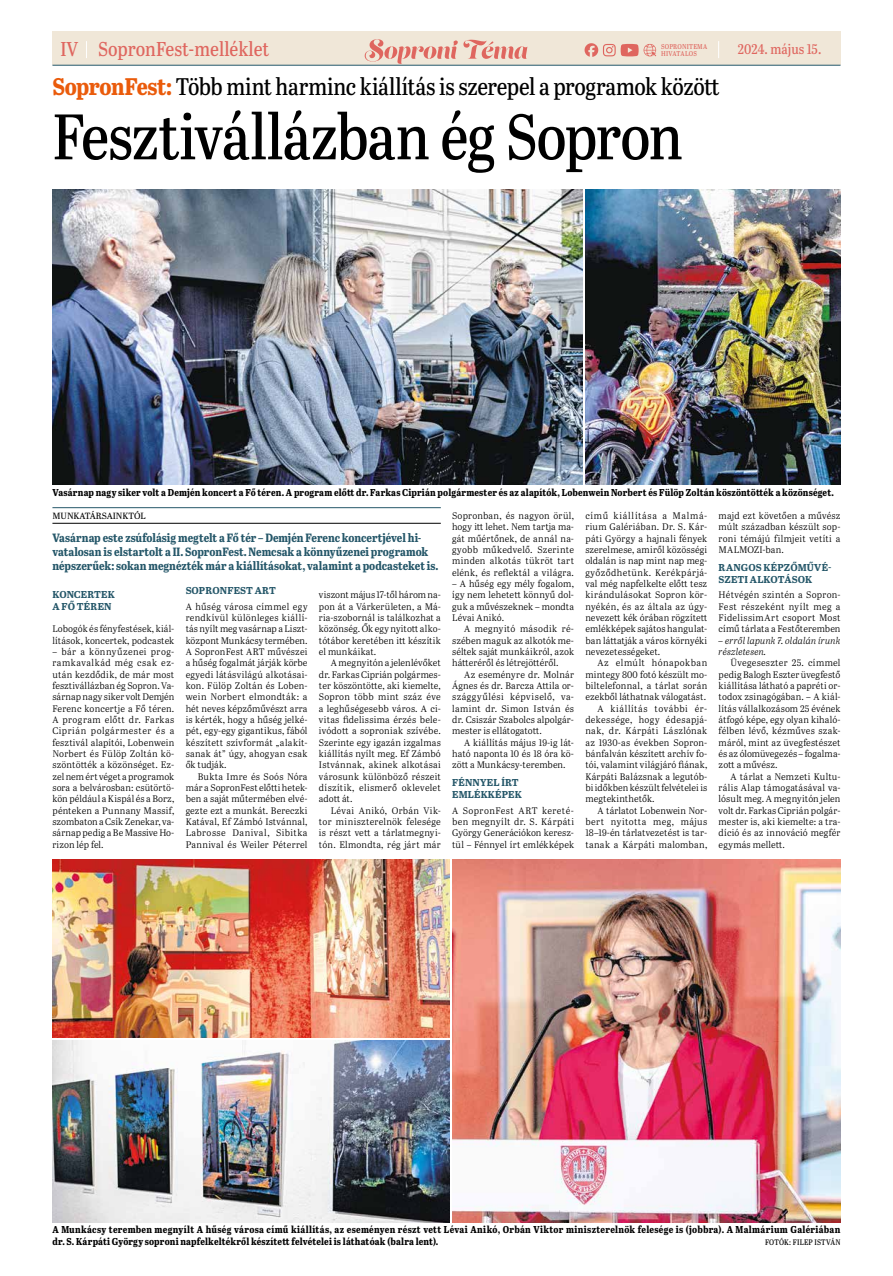
<style>
.page{position:relative;width:893px;height:1276px;background:#fff}
.page>*{position:absolute;margin:0;border:0;box-sizing:border-box;transform-origin:0 0}
.t1{font:64px "Abril Titling Cnd";letter-spacing:-.02em;color:#000}
.t2{font:24px "Abril Titling Cnd";letter-spacing:-.015em;color:#000}
.t3{font:20px "Abril Titling Cnd";color:#df665f}
.t4{font:14px "Abril Titling Cnd";color:#df665f}
.t5{font:700 12px/14.4px "Abril Titling Cnd";letter-spacing:-.005em;color:#255769}
.t6{font:700 10px/11.3px "Abril Titling Cnd";letter-spacing:.02em;color:#000}
.t7{font:700 10px/12px "Abril Text";letter-spacing:.01em;color:#255769}
.t8{font:9.5px/11.3px "Abril Text Lt";letter-spacing:.015em;color:#000;text-align:justify}
.t9{font:9.5px "Abril Text Lt";letter-spacing:.035em;color:#000}
.t10{font:italic 9.5px/11.3px "Abril Text Lt";letter-spacing:.01em;color:#000}
.t11{font:9.5px "Abril Text Lt";letter-spacing:.045em;color:#000}
.t12{font:9.5px "Abril Text Lt";letter-spacing:.05em;color:#000}
.t13{font:9.5px "Abril Text Lt";letter-spacing:.04em;color:#000}
.t14{font:9px "Abril Text";color:#000}
.t15{font:8px "Abril Titling Cnd";letter-spacing:.025em;color:#000}
.t16{font:7px/7px "Abril Titling Cnd";letter-spacing:.025em;color:#df665f}
.s1{font-weight:700;color:#ea5b0b}
</style>
<div class="page">
<div style="left:52px;top:31px;width:788px;height:34px;background:#f0e7d8"></div>
<svg style="left:86px;top:41px;width:1px;height:17px"></svg>
<svg style="left:718px;top:41px;width:1px;height:17px"></svg>
<hr style="left:52px;top:65px;width:788px;height:1px;background:#255769">
<svg style="left:365px;top:39px;width:162px;height:25px"></svg>
<svg style="left:585px;top:43px;width:72px;height:14px"></svg>
<hr style="left:52px;top:507px;width:389px;height:1px;background:#255769">
<hr style="left:52px;top:523px;width:389px;height:1px;background:#000">
<img style="left:585px;top:190px;width:255px;height:295px">
<img style="left:52px;top:190px;width:531px;height:295px">
<img style="left:52px;top:859px;width:397px;height:178px">
<img style="left:52px;top:1040px;width:397px;height:182px">
<img style="left:452px;top:859px;width:388px;height:363px">
<h3 class="t3" style="left:61px;top:34px;width:210px">IV SopronFest-melléklet</h3>
<h3 class="t4" style="left:738px;top:39px;width:85px">2024. május 15.</h3>
<p class="t16" style="left:661px;top:43px;width:48px">SOPRONITEMA<br>HIVATALOS</p>
<h2 class="t2" style="left:52px;top:69px;width:669px"><span class="s1">SopronFest:</span> Több mint harminc kiállítás is szerepel a programok között</h2>
<h1 class="t1" style="left:52px;top:90px;width:632px">Fesztivállázban ég Sopron</h1>
<p class="t6" style="left:52px;top:486px;width:783px">Vasárnap nagy siker volt a Demjén koncert a Fő téren. A program előtt dr. Farkas Ciprián polgármester és az alapítók, Lobenwein Norbert és Fülöp Zoltán köszöntötték a közönséget.</p>
<p class="t14" style="left:52px;top:509px;width:95px">MUNKATÁRSAINKTÓL</p>
<p class="t5" style="left:52px;top:529px;width:388px">Vasárnap este zsúfolásig megtelt a Fő tér – Demjén Ferenc koncertjével hi&shy;vatalosan is elstartolt a II. SopronFest. Nemcsak a könnyűzenei programok népszerűek: sokan megnézték már a kiállításokat, valamint a podcasteket is.</p>
<p class="t7" style="left:52px;top:588px;width:64px">KONCERTEK<br>A FŐ TÉREN</p>
<p class="t8" style="left:52px;top:623px;width:123px">Lobogók és fényfestések, kiál&shy;lítások, koncertek, podcastek</p>
<p class="t8" style="left:52px;top:645px;width:123px">– bár a könnyűzenei prog&shy;ramkavalkád még csak ez&shy;után kezdődik, de már most fesztivállázban ég Sopron. Va&shy;sárnap nagy siker volt Demjén Ferenc koncertje a Fő téren.<br>A program előtt dr. Farkas Ciprián polgármester és a fesztivál alapítói, Lobenwein Norbert és Fülöp Zoltán kö&shy;szöntötték a közönséget. Ez&shy;zel nem ért véget a programok sora a belvárosban: csütörtö&shy;kön például a Kispál és a Borz, pénteken a Punnany Massif, szombaton a Csík Zenekar, va&shy;sárnap pedig a Be Massive Ho&shy;rizon lép fel.</p>
<p class="t7" style="left:186px;top:584px;width:92px">SOPRONFEST ART</p>
<p class="t8" style="left:186px;top:600px;width:123px">A hűség városa címmel egy rendkívül különleges kiállí&shy;tás nyílt meg vasárnap a Liszt&shy;központ Munkácsy termében.<br>A SopronFest ART művészei a hűség fogalmát járják körbe egyedi látásvilágú alkotásai&shy;kon. Fülöp Zoltán és Loben&shy;wein Norbert elmondták: a hét neves képzőművészt arra is kérték, hogy a hűség jelké&shy;pét, egy-egy gigantikus, fából készített szívformát „alakít&shy;sanak át” úgy, ahogyan csak ők tudják.</p>
<p class="t8" style="left:186px;top:770px;width:123px;text-indent:12px">Bukta Imre és Soós Nóra már a SopronFest előtti hetek&shy;ben a saját műtermében elvé&shy;gezte ezt a munkát. Bereczki Katával, Ef Zámbó Istvánnal, Labrosse Danival, Sibitka Pannival és Weiler Péterrel</p>
<p class="t8" style="left:319px;top:589px;width:123px">viszont május 17-től három na&shy;pon át a Várkerületen, a Má&shy;ria-szobornál is találkozhat a közönség. Ők egy nyitott alko&shy;tótábor keretében itt készítik el munkáikat.</p>
<p class="t8" style="left:319px;top:657px;width:123px;text-indent:12px">A megnyitón a jelenlévőket dr. Farkas Ciprián polgármes&shy;ter köszöntötte, aki kiemelte, Sopron több mint száz éve a leghűségesebb város. A ci&shy;vitas fidelissima érzés bele&shy;ivódott a soproniak szívébe.<br>Szerinte egy igazán izgalmas kiállítás nyílt meg. Ef Zámbó Istvánnak, akinek alkotásai városunk különböző részeit díszítik, elismerő oklevelet adott át.</p>
<p class="t8" style="left:319px;top:804px;width:123px;text-indent:12px">Lévai Anikó, Orbán Vik&shy;tor miniszterelnök felesége is részt vett a tárlatmegnyi&shy;tón. Elmondta, rég járt már</p>
<p class="t8" style="left:452px;top:509px;width:123px">Sopronban, és nagyon örül, hogy itt lehet. Nem tartja ma&shy;gát műértőnek, de annál na&shy;gyobb műkedvelő. Szerinte minden alkotás tükröt tart elénk, és reflektál a világra.</p>
<p class="t8" style="left:452px;top:577px;width:123px">– A hűség egy mély fogalom, így nem lehetett könnyű dol&shy;guk a művészeknek – mondta Lévai Anikó.</p>
<p class="t8" style="left:452px;top:623px;width:123px;text-indent:12px">A megnyitó második ré&shy;szében maguk az alkotók me&shy;séltek saját munkáikról, azok hátteréről és létrejöttéről.</p>
<p class="t8" style="left:452px;top:668px;width:123px;text-indent:12px">Az eseményre dr. Molnár Ágnes és dr. Barcza Attila or&shy;szággyűlési képviselő, va&shy;lamint dr. Simon István és dr. Csiszár Szabolcs alpolgár&shy;mester is ellátogatott.</p>
<p class="t8" style="left:452px;top:736px;width:123px;text-indent:12px">A kiállítás május 19-ig lát&shy;ható naponta 10 és 18 óra kö&shy;zött a Munkácsy-teremben.</p>
<p class="t7" style="left:452px;top:776px;width:71px">FÉNNYEL ÍRT<br>EMLÉKKÉPEK</p>
<p class="t8" style="left:452px;top:804px;width:123px">A SopronFest ART kereté&shy;ben megnyílt dr. S. Kárpáti György Generációkon keresz&shy;tül – Fénnyel írt emlékképek</p>
<p class="t8" style="left:585px;top:509px;width:123px">című kiállítása a Malmá&shy;rium Galériában. Dr. S. Kár&shy;páti György a hajnali fények szerelmese, amiről közösségi oldalán is nap mint nap meg&shy;győződhetünk. Kerékpárjá&shy;val még napfelkelte előtt tesz kirándulásokat Sopron kör&shy;nyékén, és az általa az úgy&shy;nevezett kék órában rögzített emlékképek sajátos hangulat&shy;ban láttatják a város környéki nevezetességeket.</p>
<p class="t13" style="left:597px;top:656px;width:111px">Az elmúlt hónapokban</p>
<p class="t8" style="left:585px;top:668px;width:123px">mintegy 800 fotó készült mo-</p>
<p class="t8" style="left:585px;top:679px;width:123px">biltelefonnal, a tárlat során</p>
<p class="t8" style="left:585px;top:691px;width:122px">ezekből láthatnak válogatást.</p>
<p class="t12" style="left:597px;top:701px;width:111px">A kiállítás további ér-</p>
<p class="t9" style="left:585px;top:713px;width:123px">dekessége, hogy édesapjá-</p>
<p class="t9" style="left:585px;top:724px;width:123px">nak, dr. Kárpáti Lászlónak</p>
<p class="t8" style="left:585px;top:736px;width:123px">az 1930-as években Sopron-</p>
<p class="t8" style="left:585px;top:747px;width:123px">bánfalván készített archív fo-</p>
<p class="t8" style="left:585px;top:759px;width:123px">tói, valamint világjáró fiának,</p>
<p class="t8" style="left:585px;top:770px;width:123px">Kárpáti Balázsnak a legutób-</p>
<p class="t8" style="left:585px;top:781px;width:123px">bi időkben készült felvételei is</p>
<p class="t8" style="left:585px;top:793px;width:71px">megtekinthetők.</p>
<p class="t8" style="left:597px;top:804px;width:111px">A tárlatot Lobenwein Nor-</p>
<p class="t11" style="left:585px;top:815px;width:123px">bert nyitotta meg, május</p>
<p class="t8" style="left:585px;top:827px;width:123px">18–19-én tárlatvezetést is tar-</p>
<p class="t9" style="left:585px;top:837px;width:123px">tanak a Kárpáti malomban,</p>
<p class="t8" style="left:719px;top:509px;width:123px">majd ezt követően a művész múlt században készült sop&shy;roni témájú filmjeit vetíti a MALMOZI-ban.</p>
<p class="t7" style="left:719px;top:560px;width:114px">RANGOS KÉPZŐMŰVÉ-<br>SZETI ALKOTÁSOK</p>
<p class="t8" style="left:719px;top:589px;width:123px">Hétvégén szintén a Sopron-Fest részeként nyílt meg a FidelissimArt csoport Most című tárlata a Festőteremben</p>
<p class="t10" style="left:719px;top:634px;width:123px">– erről lapunk 7. oldalán írunk részletesen.</p>
<p class="t8" style="left:719px;top:657px;width:123px;text-indent:12px">Üvegeseszter 25. címmel pedig Balogh Eszter üvegfestő kiállítása látható a papréti or&shy;todox zsinagógában. – A kiál&shy;lítás vállalkozásom 25 évének átfogó képe, egy olyan kihaló&shy;félben lévő, kézműves szak&shy;máról, mint az üvegfestészet és az ólomüvegezés – fogalma&shy;zott a művész.</p>
<p class="t8" style="left:719px;top:770px;width:123px;text-indent:12px">A tárlat a Nemzeti Kultu&shy;rális Alap támogatásával va&shy;lósult meg. A megnyitón jelen volt dr. Farkas Ciprián polgár&shy;mester is, aki kiemelte: a tra&shy;díció és az innováció megfér egymás mellett.</p>
<p class="t6" style="left:52px;top:1223px;width:790px">A Munkácsy teremben megnyílt A hűség városa című kiállítás, az eseményen részt vett Lévai Anikó, Orbán Viktor miniszterelnök felesége is (jobbra). A Malmárium Galériában dr. S. Kárpáti György soproni napfelkeltékről készített felvételei is láthatóak (balra lent).</p>
<p class="t15" style="left:765px;top:1236px;width:77px">FOTÓK: FILEP ISTVÁN</p>
</div>
